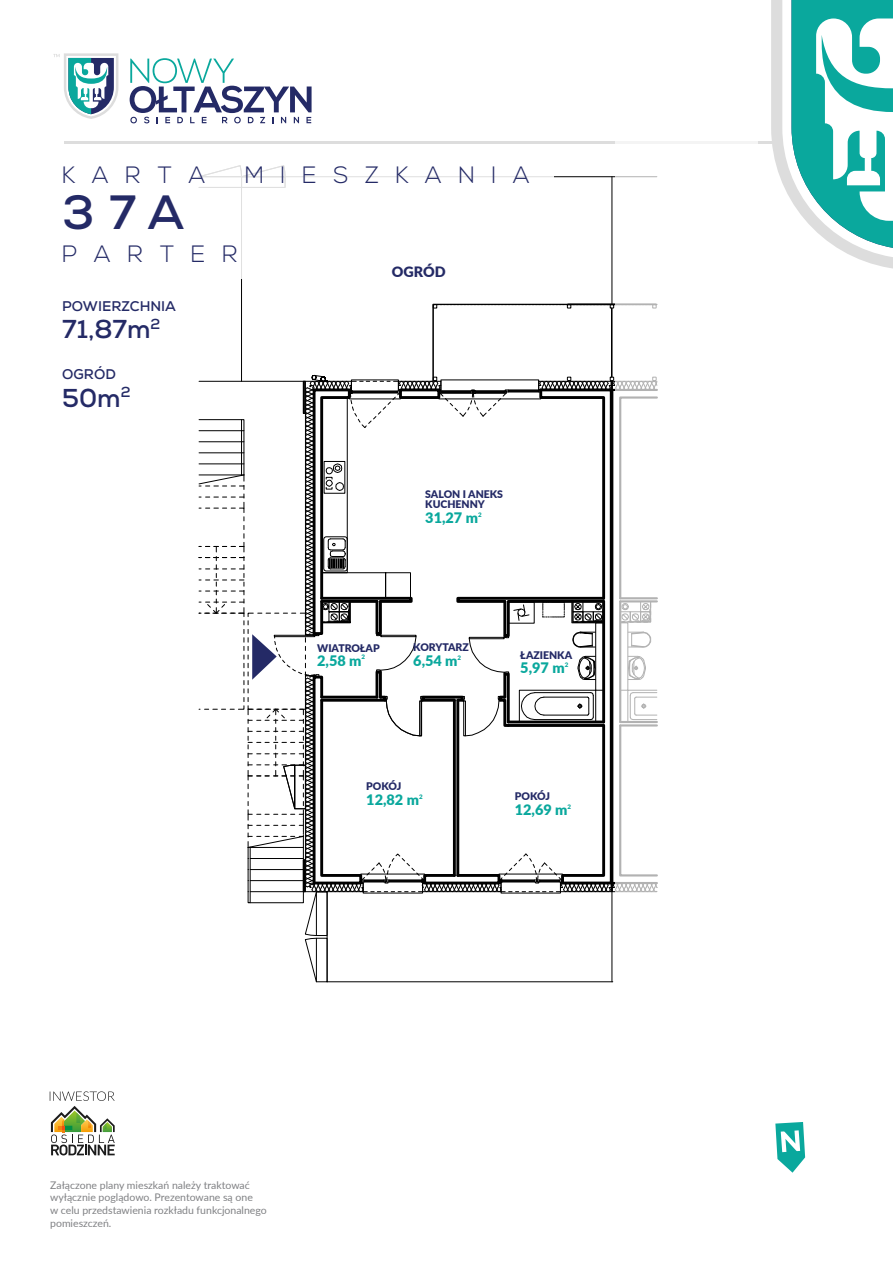
<style>
.page{position:relative;width:893px;height:1263px;background:#fff}
.page>*{position:absolute;margin:0;border:0;box-sizing:border-box;transform-origin:0 0}
.t1{font:700 48px "Nexa";color:#242a66}
.t2{font:700 25.8px "Nexa";color:#242a66}
.t3{font:300 23.7px "Nexa";letter-spacing:.7em;color:#242a66}
.t4{font:900 14.55px "Lato";color:#0aa89d}
.t5{font:900 14.25px "Lato";color:#242a66}
.t6{font:700 14.1px "Nexa";color:#242a66}
.t7{font:10.5px/12.6px "Lato";color:#808184}
.t8{font:900 10.5px/10.5px "Lato";color:#242a66}
.t9{font:900 6.15px "Lato";color:#0aa89d}
</style>
<div class="page">
<svg style="left:241px;top:176px;width:374px;height:128px"></svg>
<hr style="left:612px;top:177px;width:1px;height:127px;background:#000">
<svg style="left:53px;top:53px;width:65px;height:66px"></svg>
<svg style="left:130px;top:58px;width:182px;height:65px"></svg>
<svg style="left:771px;top:0;width:122px;height:269px"></svg>
<hr style="left:64px;top:142px;width:708px;height:2px;background:#ddd">
<div style="left:28px;top:155px;width:526px;height:124px;background:#fff"></div>
<svg style="left:775px;top:1122px;width:30px;height:51px"></svg>
<svg style="left:50px;top:1091px;width:65px;height:64px"></svg>
<div style="left:615px;top:129px;width:143px;height:1093px;background:#fff"></div>
<svg style="left:198px;top:304px;width:460px;height:678px"></svg>
<hr style="left:316px;top:938px;width:1px;height:44px;background:#000">
<h3 class="t3" style="left:62px;top:161px;width:144px">KARTA</h3>
<h3 class="t3" style="left:245px;top:161px;width:286px">MIESZKANIA</h3>
<h1 class="t1" style="left:62px;top:182px;width:124px">37A</h1>
<h3 class="t3" style="left:62px;top:241px;width:177px">PARTER</h3>
<h3 class="t6" style="left:62px;top:297px;width:115px">POWIERZCHNIA</h3>
<h2 class="t2" style="left:62px;top:313px;width:100px">71,87m<sup>2</sup></h2>
<h3 class="t6" style="left:62px;top:365px;width:55px">OGRÓD</h3>
<h2 class="t2" style="left:62px;top:381px;width:70px">50m<sup>2</sup></h2>
<h3 class="t5" style="left:392px;top:261px;width:55px">OGRÓD</h3>
<p class="t8" style="left:425px;top:488px;width:79px">SALON I ANEKS<br>KUCHENNY</p>
<h3 class="t4" style="left:425px;top:507px;width:54px">31,27 m</h3>
<p class="t9" style="left:478px;top:510px;width:5px">2</p>
<p class="t8" style="left:317px;top:642px;width:64px">WIATROŁAP</p>
<h3 class="t4" style="left:317px;top:649px;width:46px">2,58 m</h3>
<p class="t9" style="left:361px;top:653px;width:5px">2</p>
<p class="t8" style="left:413px;top:642px;width:57px">KORYTARZ</p>
<h3 class="t4" style="left:413px;top:650px;width:46px">6,54 m</h3>
<p class="t9" style="left:458px;top:653px;width:5px">2</p>
<p class="t8" style="left:366px;top:780px;width:37px">POKÓJ</p>
<h3 class="t4" style="left:366px;top:789px;width:54px">12,82 m</h3>
<p class="t9" style="left:419px;top:792px;width:5px">2</p>
<p class="t8" style="left:520px;top:649px;width:53px">ŁAZIENKA</p>
<h3 class="t4" style="left:520px;top:657px;width:46px">5,97 m</h3>
<p class="t9" style="left:565px;top:660px;width:5px">2</p>
<p class="t8" style="left:515px;top:791px;width:37px">POKÓJ</p>
<h3 class="t4" style="left:515px;top:799px;width:54px">12,69 m</h3>
<p class="t9" style="left:568px;top:802px;width:5px">2</p>
<p class="t7" style="left:50px;top:1178px;width:218px">Załączone plany mieszkań należy traktować wyłącznie poglądowo. Prezentowane są one<br>w celu przedstawienia rozkładu funkcjonalnego pomieszczeń.</p>
</div>
